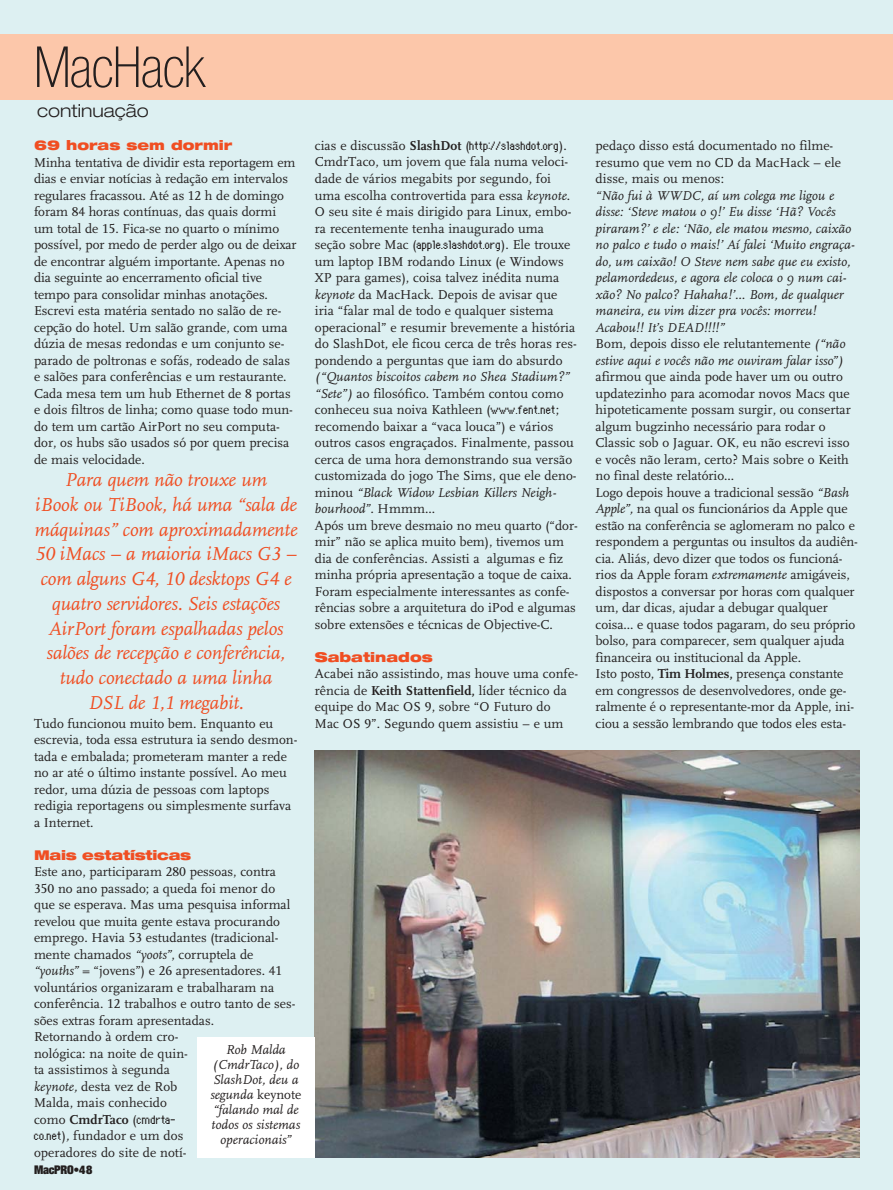
<style>
.page{position:relative;width:893px;height:1190px;background:#fff}
.page>*{position:absolute;margin:0;border:0;box-sizing:border-box;transform-origin:0 0}
.t1{font:100 condensed 56.7px "Helvetica Neue";letter-spacing:-.015em;color:#231f1f}
.t2{font:italic 19.5px/24.8px "Macmania Scala";letter-spacing:-.01em;color:#f04e22;text-align:center}
.t3{font:300 expanded 18px "Helvetica Neue";color:#231f1f}
.t4{font:13.5px/16.5px "Macmania Scala";color:#231f1f}
.t5{font:italic 13.5px/16.5px "Scala";color:#231f1f}
.t6{font:13.5px "Genoveva";letter-spacing:.005em;color:#231f1f}
.t7{font:900 expanded 13.5px "Helvetica Neue";color:#f04e22}
.t8{font:700 13.5px "Scala";letter-spacing:.005em;color:#231f1f}
.t9{font:900 expanded 13.5px "Helvetica Neue";letter-spacing:-.02em;color:#f04e22}
.t10{font:900 expanded 12px "Helvetica Neue";letter-spacing:-.025em;color:#231f1f}
.s1{font-family:"Scala";font-style:italic}
.s2{font-family:"Macmania Scala";font-weight:400}
.s3{font-family:"Genoveva";font-weight:400}
.s4{font-family:"Genoveva"}
.s5{font-style:normal}
.s6{font-family:"Macmania Scala"}
.s7{font-family:"Scala";font-weight:700}
.s8{font-family:"Macmania Scala";font-style:normal}
</style>
<div class="page">
<div style="left:0;top:0;width:892px;height:1190px;background:#ddf0f2"></div>
<div style="left:0;top:34px;width:892px;height:66px;background:#fcc7aa"></div>
<img style="left:315px;top:750px;width:544px;height:407px">
<div style="left:197px;top:1037px;width:118px;height:120px;background:#fff"></div>
<h1 class="t1" style="left:34px;top:46px;width:173px">MacHack</h1>
<h3 class="t3" style="left:37px;top:104px;width:113px">continuação</h3>
<p class="t7" style="left:34px;top:140px;width:200px">69 horas sem dormir</p>
<p class="t4" style="left:34px;top:155px;width:264px">Minha tentativa de dividir esta reportagem em dias e enviar notícias à redação em intervalos regulares fracassou. Até as 12 h de domingo foram 84 horas contínuas, das quais dormi um total de 15. Fica-se no quarto o mínimo possível, por medo de perder algo ou de deixar de encontrar alguém importante. Apenas no dia seguinte ao encerramento oficial tive tempo para consolidar minhas anotações.<br>Escrevi esta matéria sentado no salão de re&shy;cepção do hotel. Um salão grande, com uma dúzia de mesas redondas e um conjunto se&shy;parado de poltronas e sofás, rodeado de salas e salões para conferências e um restaurante.<br>Cada mesa tem um hub Ethernet de 8 portas e dois filtros de linha; como quase todo mun&shy;do tem um cartão AirPort no seu computa&shy;dor, os hubs são usados só por quem precisa de mais velocidade.</p>
<p class="t2" style="left:34px;top:469px;width:264px">Para quem não trouxe um<br>iBook ou TiBook, há uma “sala de máquinas” com aproximadamente<br>50 iMacs – a maioria iMacs G3 – com alguns G4, 10 desktops G4 e quatro servidores. Seis estações<br>AirPort foram espalhadas pelos salões de recepção e conferência, tudo conectado a uma linha<br>DSL de 1,1 megabit.</p>
<p class="t4" style="left:34px;top:716px;width:265px">Tudo funcionou muito bem. Enquanto eu escrevia, toda essa estrutura ia sendo desmon&shy;tada e embalada; prometeram manter a rede no ar até o último instante possível. Ao meu redor, uma dúzia de pessoas com laptops redigia reportagens ou simplesmente surfava a Internet.</p>
<p class="t9" style="left:34px;top:849px;width:159px">Mais estatísticas</p>
<p class="t4" style="left:34px;top:864px;width:263px">Este ano, participaram 280 pessoas, contra 350 no ano passado; a queda foi menor do que se esperava. Mas uma pesquisa informal revelou que muita gente estava procurando emprego. Havia 53 estudantes (tradicional&shy;mente chamados <span class="s1">“yoots”</span>, corruptela de <span class="s1">“youths”</span> = “jovens”) e 26 apresentadores. 41 voluntários organizaram e trabalharam na conferência. 12 trabalhos e outro tanto de ses&shy;sões extras foram apresentadas.<br>Retornando à ordem cro-<br>nológica: na noite de quin-<br>ta assistimos à segunda<br><span class="s1">keynote,</span> desta vez de Rob<br>Malda, mais conhecido</p>
<p class="t8" style="left:34px;top:1114px;width:144px"><span class="s2">como</span> CmdrTaco <span class="s2">(</span><span class="s3">cmdrta-</span></p>
<p class="t4" style="left:34px;top:1128px;width:154px"><span class="s4">co.net</span>)<span class="s1">,</span> fundador e um dos operadores do site de notí-</p>
<p class="t10" style="left:34px;top:1165px;width:60px">MacPRO•48</p>
<p class="t5" style="left:210px;top:1042px;width:92px;line-height:15px;text-align:center">Rob Malda (CmdrTaco), do<br>SlashDot, deu a segunda <span class="s5">keynote </span>“falando mal de todos os sistemas operacionais”</p>
<p class="t6" style="left:315px;top:137px;width:253px"><span class="s6">cias e discussão</span> <span class="s7">SlashDot</span> <span class="s6">(</span>http://slashdot.org<span class="s6">).</span></p>
<p class="t4" style="left:315px;top:155px;width:263px">CmdrTaco, um jovem que fala numa veloci&shy;dade de vários megabits por segundo, foi uma escolha controvertida para essa <span class="s1">keynote</span>.<br>O seu site é mais dirigido para Linux, embo&shy;ra recentemente tenha inaugurado uma seção sobre Mac (<span class="s4">apple.slashdot.org</span>). Ele trouxe um laptop IBM rodando Linux (e Windows XP para games), coisa talvez inédita numa <span class="s1">keynote</span> da MacHack. Depois de avisar que iria “falar mal de todo e qualquer sistema operacional” e resumir brevemente a história do SlashDot, ele ficou cerca de três horas res&shy;pondendo a perguntas que iam do absurdo</p>
<p class="t5" style="left:315px;top:369px;width:256px">(“Quantos biscoitos cabem no Shea Stadium?”</p>
<p class="t4" style="left:315px;top:386px;width:263px"><span class="s1">“Sete”)</span> ao filosófico. Também contou como conheceu sua noiva Kathleen (<span class="s4">www.fent.net</span>; recomendo baixar a “vaca louca”) e vários outros casos engraçados. Finalmente, passou cerca de uma hora demonstrando sua versão customizada do jogo The Sims, que ele deno-</p>
<p class="t5" style="left:315px;top:485px;width:243px"><span class="s8">minou</span> “Black Widow Lesbian Killers Neigh&shy;bourhood”. <span class="s8">Hmmm...</span></p>
<p class="t4" style="left:315px;top:518px;width:264px">Após um breve desmaio no meu quarto (“dor&shy;mir” não se aplica muito bem), tivemos um dia de conferências. Assisti a algumas e fiz minha própria apresentação a toque de caixa.<br>Foram especialmente interessantes as confe&shy;rências sobre a arquitetura do iPod e algumas sobre extensões e técnicas de Objective-C.</p>
<p class="t7" style="left:315px;top:651px;width:119px">Sabatinados</p>
<p class="t4" style="left:315px;top:666px;width:265px">Acabei não assistindo, mas houve uma confe&shy;rência de <span class="s7">Keith Stattenfield,</span> líder técnico da equipe do Mac OS 9, sobre “O Futuro do Mac OS 9”. Segundo quem assistiu – e um</p>
<p class="t4" style="left:595px;top:138px;width:247px">pedaço disso está documentado no filme&shy;resumo que vem no CD da MacHack – ele disse, mais ou menos:</p>
<p class="t5" style="left:595px;top:188px;width:260px">“Não fui à WWDC, aí um colega me ligou e disse: ‘Steve matou o 9!’ Eu disse ‘Hã? Vocês piraram?’ e ele: ‘Não, ele matou mesmo, caixão no palco e tudo o mais!’ Aí falei ‘Muito engraça&shy;do, um caixão! O Steve nem sabe que eu existo, pelamordedeus, e agora ele coloca o 9 num cai&shy;xão? No palco? Hahaha!’... Bom, de qualquer maneira, eu vim dizer pra vocês: morreu!<br>Acabou!! It’s DEAD!!!!”</p>
<p class="t4" style="left:595px;top:336px;width:251px">Bom, depois disso ele relutantemente <span class="s1">(“não</span></p>
<p class="t5" style="left:595px;top:353px;width:249px">estive aqui e vocês não me ouviram falar isso”)</p>
<p class="t4" style="left:595px;top:369px;width:264px">afirmou que ainda pode haver um ou outro updatezinho para acomodar novos Macs que hipoteticamente possam surgir, ou consertar algum bugzinho necessário para rodar o Classic sob o Jaguar. OK, eu não escrevi isso e vocês não leram, certo? Mais sobre o Keith no final deste relatório...<br>Logo depois houve a tradicional sessão <span class="s1">“Bash Apple”,</span> na qual os funcionários da Apple que estão na conferência se aglomeram no palco e respondem a perguntas ou insultos da audiên&shy;cia. Aliás, devo dizer que todos os funcioná&shy;rios da Apple foram <span class="s1">extremamente</span> amigáveis, dispostos a conversar por horas com qualquer um, dar dicas, ajudar a debugar qualquer coisa... e quase todos pagaram, do seu próprio bolso, para comparecer, sem qualquer ajuda financeira ou institucional da Apple.<br>Isto posto, <span class="s7">Tim Holmes,</span> presença constante em congressos de desenvolvedores, onde ge&shy;ralmente é o representante-mor da Apple, ini&shy;ciou a sessão lembrando que todos eles esta-</p>
</div>
